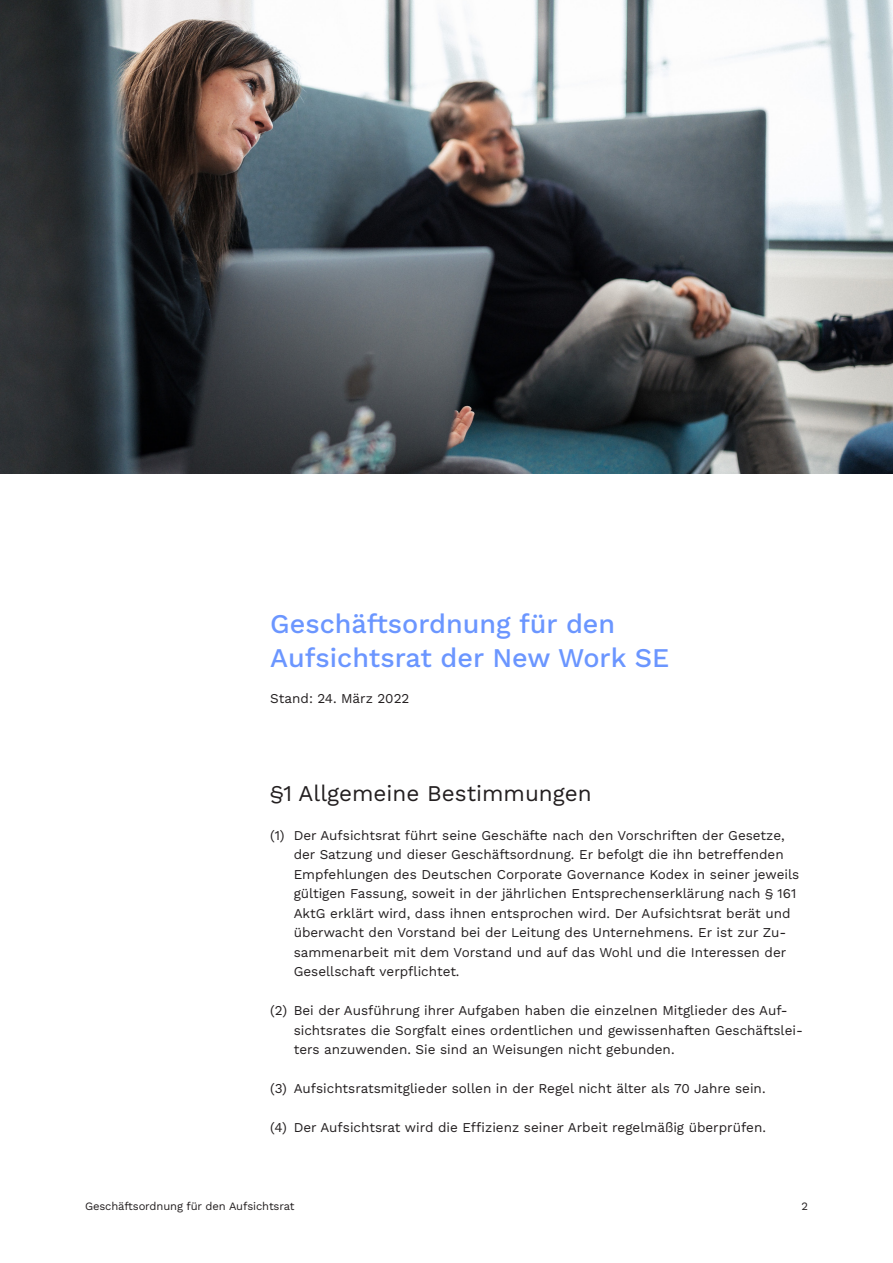
<style>
.page{position:relative;width:893px;height:1263px;background:#fff}
.page>*{position:absolute;margin:0;border:0;box-sizing:border-box;transform-origin:0 0}
.H1_18_25_medium{font:500 27px/34.5px "New Work Sans";color:#6b96ff}
.H2_14_5_19{font:22.5px "New Work Sans";color:#231f20}
.Liste_9_13{font:13.5px/19.5px "New Work Sans";color:#231f20}
.Copy_9_13{font:13.5px "New Work Sans";color:#231f20}
.t1{font:11.25px "New Work Sans";letter-spacing:-.01em;color:#231f20}
</style>
<div class="page">
<img style="left:0;top:0;width:893px;height:474px">
<p class="H1_18_25_medium" style="left:270px;top:605px;width:400px">Geschäftsordnung für den<br>Aufsichtsrat der New Work SE</p>
<p class="Copy_9_13" style="left:270px;top:688px;width:141px">Stand: 24. März 2022</p>
<p class="H2_14_5_19" style="left:270px;top:776px;width:323px">§1 Allgemeine Bestimmungen</p>
<p class="Liste_9_13" style="left:294px;top:825px;width:507px;text-indent:-23px">(1) Der Aufsichtsrat führt seine Geschäfte nach den Vorschriften der Gesetze, der Satzung und dieser Geschäftsordnung. Er befolgt die ihn betreffenden Empfehlungen des Deutschen Corporate Governance Kodex in seiner jeweils gültigen Fassung, soweit in der jährlichen Entsprechenserklärung nach § 161<br>AktG erklärt wird, dass ihnen entsprochen wird. Der Aufsichtsrat berät und überwacht den Vorstand bei der Leitung des Unternehmens. Er ist zur Zu&shy;sammenarbeit mit dem Vorstand und auf das Wohl und die Interessen der Gesellschaft verpflichtet.</p>
<p class="Liste_9_13" style="left:294px;top:1000px;width:511px;text-indent:-23px">(2) Bei der Ausführung ihrer Aufgaben haben die einzelnen Mitglieder des Auf&shy;sichtsrates die Sorgfalt eines ordentlichen und gewissenhaften Geschäftslei&shy;ters anzuwenden. Sie sind an Weisungen nicht gebunden.</p>
<p class="Liste_9_13" style="left:270px;top:1078px;width:497px">(3) Aufsichtsratsmitglieder sollen in der Regel nicht älter als 70 Jahre sein.</p>
<p class="Liste_9_13" style="left:270px;top:1117px;width:497px">(4) Der Aufsichtsrat wird die Effizienz seiner Arbeit regelmäßig überprüfen.</p>
<p class="t1" style="left:85px;top:1198px;width:211px">Geschäftsordnung für den Aufsichtsrat</p>
<p class="t1" style="left:801px;top:1198px;width:8px">2</p>
</div>
